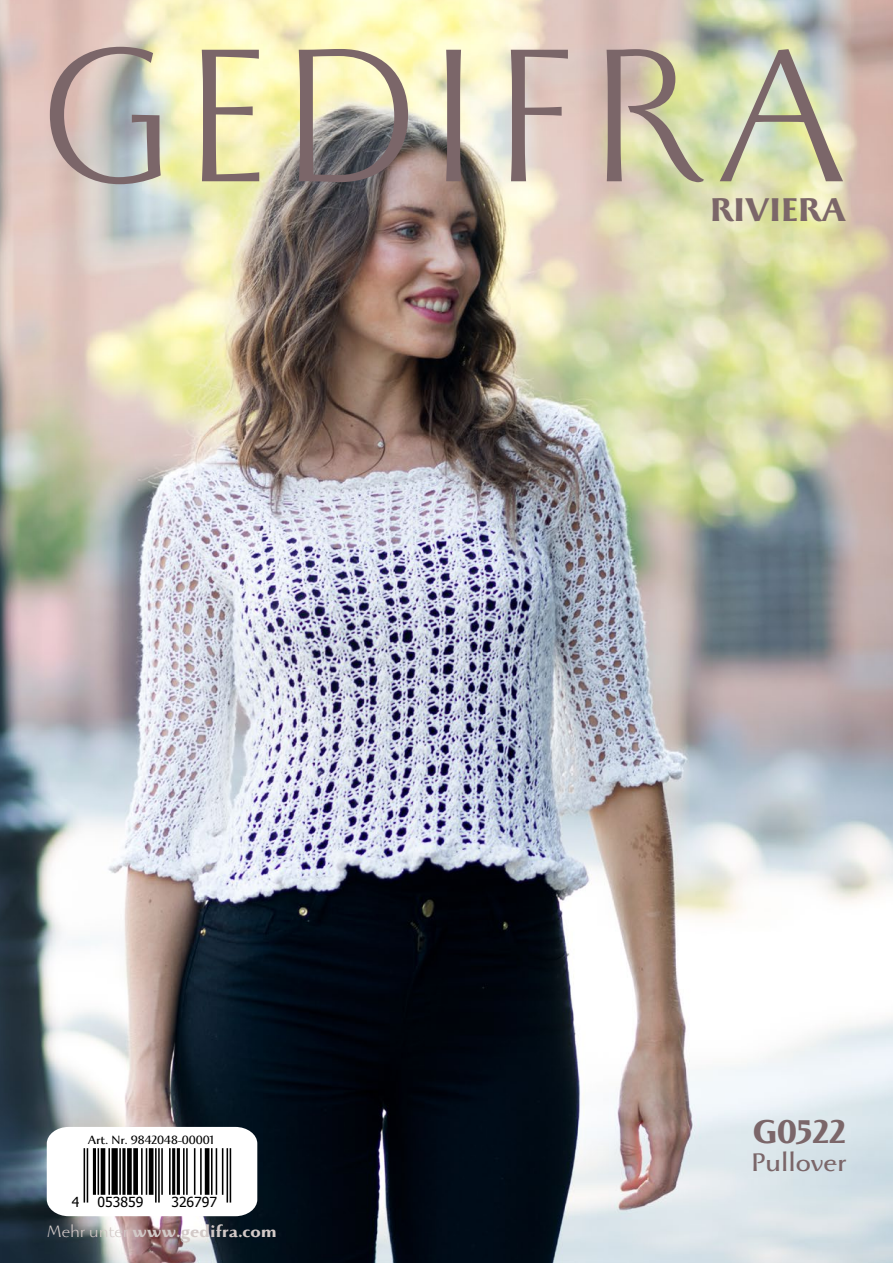
<style>
.page{position:relative;width:893px;height:1263px;background:#fff}
.page>*{position:absolute;margin:0;border:0;box-sizing:border-box;transform-origin:0 0}
.t1{font:700 33px "Beatrix Antiqua";color:#7b6669}
.t2{font:25.5px "Beatrix Antiqua";color:#7b6669}
.t3{font:700 16.5px "Beatrix Antiqua";color:#d2c9c7}
.t4{font:13.95px "Tahoma";color:#000}
.t5{font:12px "Beatrix Antiqua";color:#000}
.s1{font-weight:300}
</style>
<div class="page">
<img style="left:0;top:0;width:893px;height:1263px">
<svg style="left:299px;top:49px;width:109px;height:133px;background:#a49c8d"></svg>
<svg style="left:446px;top:50px;width:15px;height:131px;background:#847070"></svg>
<svg style="left:50px;top:47px;width:111px;height:137px;background:#b5aba8"></svg>
<svg style="left:202px;top:50px;width:57px;height:131px;background:#cdc29f"></svg>
<svg style="left:511px;top:50px;width:57px;height:131px;background:#c1ada8"></svg>
<svg style="left:607px;top:49px;width:97px;height:133px;background:#bcb596"></svg>
<svg style="left:720px;top:49px;width:123px;height:132px;background:#c4c6ab"></svg>
<svg style="left:47px;top:1127px;width:210px;height:89px"></svg>
<svg style="left:68px;top:1148px;width:163px;height:62px"></svg>
<hr style="left:84px;top:1148px;width:1px;height:54px;background:#000">
<hr style="left:87px;top:1148px;width:1px;height:54px;background:#000">
<hr style="left:93px;top:1148px;width:3px;height:47px;background:#000">
<hr style="left:98px;top:1148px;width:1px;height:47px;background:#000">
<hr style="left:101px;top:1148px;width:4px;height:47px;background:#000">
<hr style="left:108px;top:1148px;width:2px;height:47px;background:#000">
<div style="left:112px;top:1148px;width:6px;height:47px;background:#000"></div>
<hr style="left:119px;top:1148px;width:2px;height:47px;background:#000">
<svg style="left:122px;top:1148px;width:4px;height:47px"></svg>
<div style="left:127px;top:1148px;width:5px;height:47px;background:#000"></div>
<div style="left:133px;top:1148px;width:5px;height:47px;background:#000"></div>
<hr style="left:141px;top:1148px;width:2px;height:47px;background:#000">
<hr style="left:146px;top:1148px;width:1px;height:47px;background:#000">
<hr style="left:149px;top:1148px;width:4px;height:47px;background:#000">
<hr style="left:155px;top:1148px;width:2px;height:54px;background:#000">
<hr style="left:158px;top:1148px;width:2px;height:54px;background:#000">
<hr style="left:161px;top:1148px;width:2px;height:47px;background:#000">
<hr style="left:169px;top:1148px;width:2px;height:47px;background:#000">
<hr style="left:172px;top:1148px;width:3px;height:47px;background:#000">
<hr style="left:177px;top:1148px;width:3px;height:47px;background:#000">
<hr style="left:183px;top:1148px;width:2px;height:47px;background:#000">
<hr style="left:186px;top:1148px;width:2px;height:47px;background:#000">
<hr style="left:194px;top:1148px;width:1px;height:47px;background:#000">
<hr style="left:200px;top:1148px;width:2px;height:47px;background:#000">
<hr style="left:205px;top:1148px;width:4px;height:47px;background:#000">
<hr style="left:211px;top:1148px;width:2px;height:47px;background:#000">
<hr style="left:216px;top:1148px;width:1px;height:47px;background:#000">
<hr style="left:222px;top:1148px;width:1px;height:47px;background:#000">
<hr style="left:227px;top:1148px;width:1px;height:54px;background:#000">
<hr style="left:230px;top:1148px;width:1px;height:54px;background:#000">
<p class="t5" style="left:88px;top:1131px;width:128px">Art. Nr. 9842048-00001</p>
<p class="t4" style="left:72px;top:1192px;width:9px">4</p>
<p class="t4" style="left:98px;top:1192px;width:47px">053859</p>
<p class="t4" style="left:171px;top:1192px;width:47px">326797</p>
<p class="t3" style="left:47px;top:1221px;width:231px"><span class="s1">Mehr unter</span> www.gedifra.com</p>
<h1 class="t1" style="left:710px;top:187px;width:137px">RIVIERA</h1>
<h1 class="t1" style="left:753px;top:1110px;width:95px">G0522</h1>
<h2 class="t2" style="left:752px;top:1145px;width:96px">Pullover</h2>
</div>
